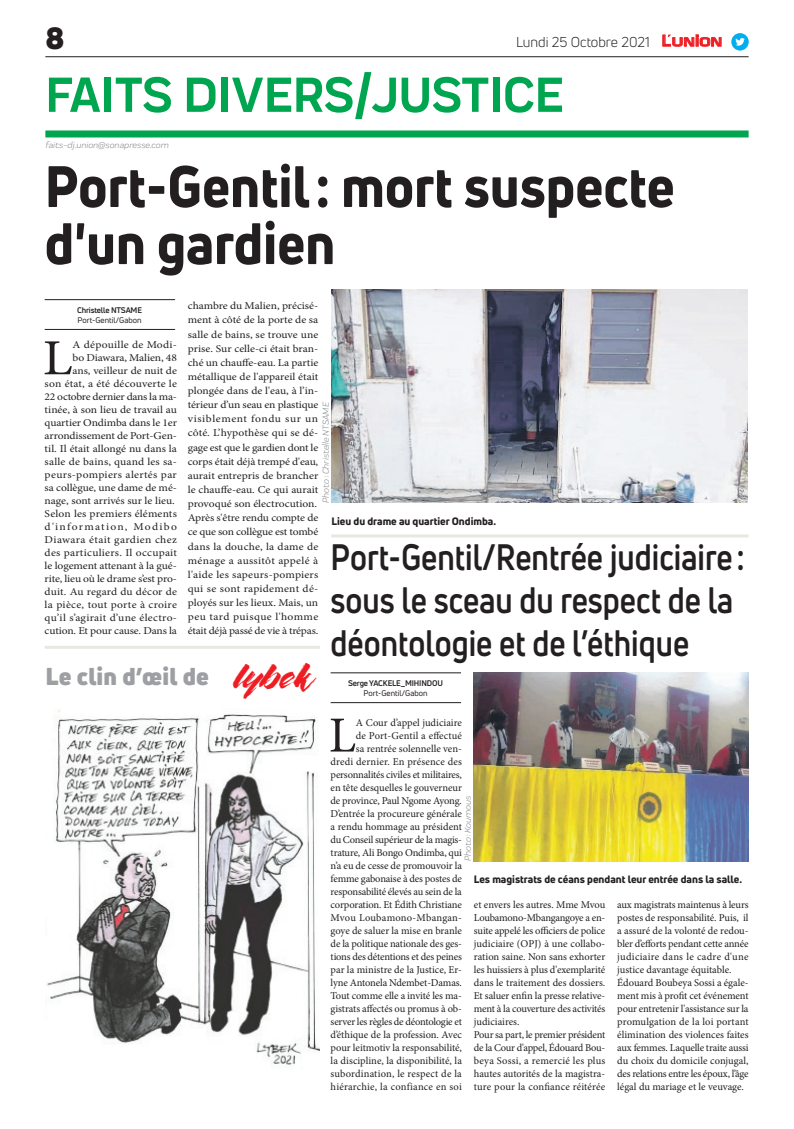
<style>
.page{position:relative;width:794px;height:1129px;background:#fff}
.page>*{position:absolute;margin:0;border:0;box-sizing:border-box;transform-origin:0 0}
.t1{font:800 57px/57px "Uni Neue";color:#231f20;scale:.93 1}
.t2{font:700 51px "Praktika";color:#00a54f}
.t3{font:50.5px "Minion Pro";color:#231f20;scale:1.1 1}
.t4{font:50.5px "Minion Pro";color:#231f20}
.t5{font:700 36px/43.2px "Uni Neue";color:#231f20;scale:.86 1}
.t6{font:900 30px "Uni Neue";color:#231f20}
.t7{font:900 23.9px "Uni Neue";letter-spacing:.01em;color:#9e9fa3}
.t8{font:14px "Uni Neue";color:#231f20}
.t9{font:10.5px/13px "Minion Pro";letter-spacing:-.005em;color:#231f20}
.t10{font:10.5px/14.1px "Minion Pro";letter-spacing:-.005em;color:#231f20;text-align:right;scale:1.1 1}
.t11{font:800 10.5px "Uni Neue";color:#231f20}
.t12{font:italic 9px "Praktika";color:#818386}
.t13{font:700 8px "Uni Neue";letter-spacing:-.02em;color:#231f20}
.t14{font:8px "Uni Neue";color:#231f20}
.s1{font-family:"Eurostile";font-weight:600;font-size:14.9px;color:#ee1d23}
.s2{font-family:"Eurostile";font-weight:600;font-size:11.4px;color:#ee1d23}
.s3{font-family:"The Flower City";font-weight:400;font-size:37.7px;color:#ee1d23}
</style>
<div class="page">
<div style="left:45px;top:130px;width:703px;height:7px;background:#00a54f"></div>
<hr style="left:45px;top:56px;width:703px;height:1px;background:#231f20">
<svg style="left:662px;top:34px;width:60px;height:13px"></svg>
<div style="left:731px;top:33px;width:17px;height:18px;background:#00aeef;border-radius:50%"></div>
<svg style="left:735px;top:38px;width:10px;height:8px"></svg>
<hr style="left:45px;top:645px;width:275px;height:3px;background:#e7e8e2">
<img style="left:47px;top:710px;width:272px;height:356px">
<hr style="left:45px;top:329px;width:130px;height:1px;background:#231f20">
<hr style="left:45px;top:299px;width:130px;height:1px;background:#231f20">
<img style="left:332px;top:289px;width:415px;height:213px">
<hr style="left:330px;top:702px;width:131px;height:1px;background:#231f20">
<hr style="left:330px;top:672px;width:131px;height:1px;background:#231f20">
<img style="left:474px;top:672px;width:274px;height:188px">
<hr style="left:331px;top:534px;width:417px;height:3px;background:#e7e8e2">
<h3 class="t6" style="left:45px;top:17px;width:21px">8</h3>
<h2 class="t2" style="left:45px;top:54px;width:520px">FAITS DIVERS/JUSTICE</h2>
<p class="t12" style="left:45px;top:139px;width:125px">faits-dj.union@sonapresse.com</p>
<h3 class="t8" style="left:516px;top:33px;width:207px">Lundi 25 Octobre 2021 <span class="s1">L</span><span class="s2">UNION</span></h3>
<h1 class="t1" style="left:45px;top:157px;width:679px">Port-Gentil: mort suspecte d'un gardien</h1>
<p class="t13" style="left:77px;top:304px;width:66px">Christelle NTSAME</p>
<p class="t14" style="left:77px;top:315px;width:66px">Port-Gentil/Gabon</p>
<p class="t10" style="left:188px;top:299px;width:120px;text-align:justify">chambre du Malien, précisé&shy;ment à côté de la porte de sa salle de bains, se trouve une prise. Sur celle-ci était bran&shy;ché un chauffe-eau. La partie métallique de l'appareil était plongée dans de l'eau, à l’in&shy;térieur d’un seau en plastique visiblement fondu sur un côté. L’hypothèse qui se dé&shy;gage est que le gardien dont le corps était déjà trempé d'eau, aurait entrepris de brancher le chauffe-eau. Ce qui aurait provoqué son électrocution.<br>Après s'être rendu compte de ce que son collègue est tombé dans la douche, la dame de ménage a aussitôt appelé à l'aide les sapeurs-pompiers qui se sont rapidement dé&shy;ployés sur les lieux. Mais, un peu tard puisque l'homme était déjà passé de vie à trépas.</p>
<p class="t10" style="left:45px;top:338px;width:122px;line-height:13px">A dépouille de Modi-<br>bo Diawara, Malien, 48<br>ans, veilleur de nuit de<br>son état, a été découverte le<br>22 octobre dernier dans la ma&shy;tinée, à son lieu de travail au quartier Ondimba dans le 1er arrondissement de Port-Gen&shy;til. Il était allongé nu dans la salle de bains, quand les sa&shy;peurs-pompiers alertés par sa collègue, une dame de mé&shy;nage, sont arrivés sur le lieu.<br>Selon les premiers éléments d'information, Modibo<br>Diawara était gardien chez des particuliers. Il occupait le logement attenant à la gué&shy;rite, lieu où le drame s’est pro&shy;duit. Au regard du décor de la pièce, tout porte à croire qu’il s’agirait d’une électro&shy;cution. Et pour cause. Dans la</p>
<h3 class="t3" style="left:43px;top:324px;width:29px">L</h3>
<p class="t12" style="left:319px;top:502px;width:102px;rotate:-90deg">Photo : Christelle NTSAME</p>
<p class="t11" style="left:331px;top:513px;width:166px">Lieu du drame au quartier Ondimba.</p>
<h3 class="t5" style="left:330px;top:534px;width:483px">Port-Gentil/Rentrée judiciaire: sous le sceau du respect de la déontologie et de l’éthique</h3>
<p class="t13" style="left:348px;top:677px;width:96px">Serge YACKELE_MIHINDOU</p>
<p class="t14" style="left:363px;top:688px;width:66px">Port-Gentil/Gabon</p>
<h3 class="t7" style="left:45px;top:659px;width:266px">Le clin d’œil de <span class="s3">lybek</span></h3>
<p class="t9" style="left:330px;top:715px;width:133px;text-align:right">A Cour d’appel judiciaire<br>de Port-Gentil a effectué<br>sa rentrée solennelle ven-<br>dredi dernier. En présence des personnalités civiles et militaires, en tête desquelles le gouverneur de province, Paul Ngome Ayong.<br>D’entrée la procureure générale a rendu hommage au président du Conseil supérieur de la magis&shy;trature, Ali Bongo Ondimba, qui n’a eu de cesse de promouvoir la femme gabonaise à des postes de responsabilité élevés au sein de la corporation. Et Édith Christiane<br>Mvou Loubamono-Mbangan&shy;goye de saluer la mise en branle de la politique nationale des ges&shy;tions des détentions et des peines par la ministre de la Justice, Er&shy;lyne Antonela Ndembet-Damas.<br>Tout comme elle a invité les ma&shy;gistrats affectés ou promus à ob&shy;server les règles de déontologie et d’éthique de la profession. Avec pour leitmotiv la responsabilité, la discipline, la disponibilité, la subordination, le respect de la hiérarchie, la confiance en soi</p>
<h3 class="t4" style="left:329px;top:701px;width:29px">L</h3>
<p class="t12" style="left:461px;top:860px;width:67px;rotate:-90deg">Photo : Koumous</p>
<p class="t11" style="left:474px;top:872px;width:270px">Les magistrats de céans pendant leur entrée dans la salle.</p>
<p class="t9" style="left:474px;top:897px;width:133px">et envers les autres. Mme Mvou<br>Loubamono-Mbangangoye a en&shy;suite appelé les officiers de police judiciaire (OPJ) à une collabo&shy;ration saine. Non sans exhorter les huissiers à plus d'exemplarité dans le traitement des dossiers.<br>Et saluer enfin la presse relative&shy;ment à la couverture des activités judiciaires.<br>Pour sa part, le premier président de la Cour d'appel, Édouard Bou&shy;beya Sossi, a remercié les plus hautes autorités de la magistra&shy;ture pour la confiance réitérée</p>
<p class="t9" style="left:617px;top:897px;width:133px">aux magistrats maintenus à leurs postes de responsabilité. Puis, il a assuré de la volonté de redou&shy;bler d’efforts pendant cette année judiciaire dans le cadre d'une justice davantage équitable.<br>Édouard Boubeya Sossi a égale&shy;ment mis à profit cet événement pour entretenir l'assistance sur la promulgation de la loi portant élimination des violences faites aux femmes. Laquelle traite aussi du choix du domicile conjugal, des relations entre les époux, l’âge légal du mariage et le veuvage.</p>
</div>
